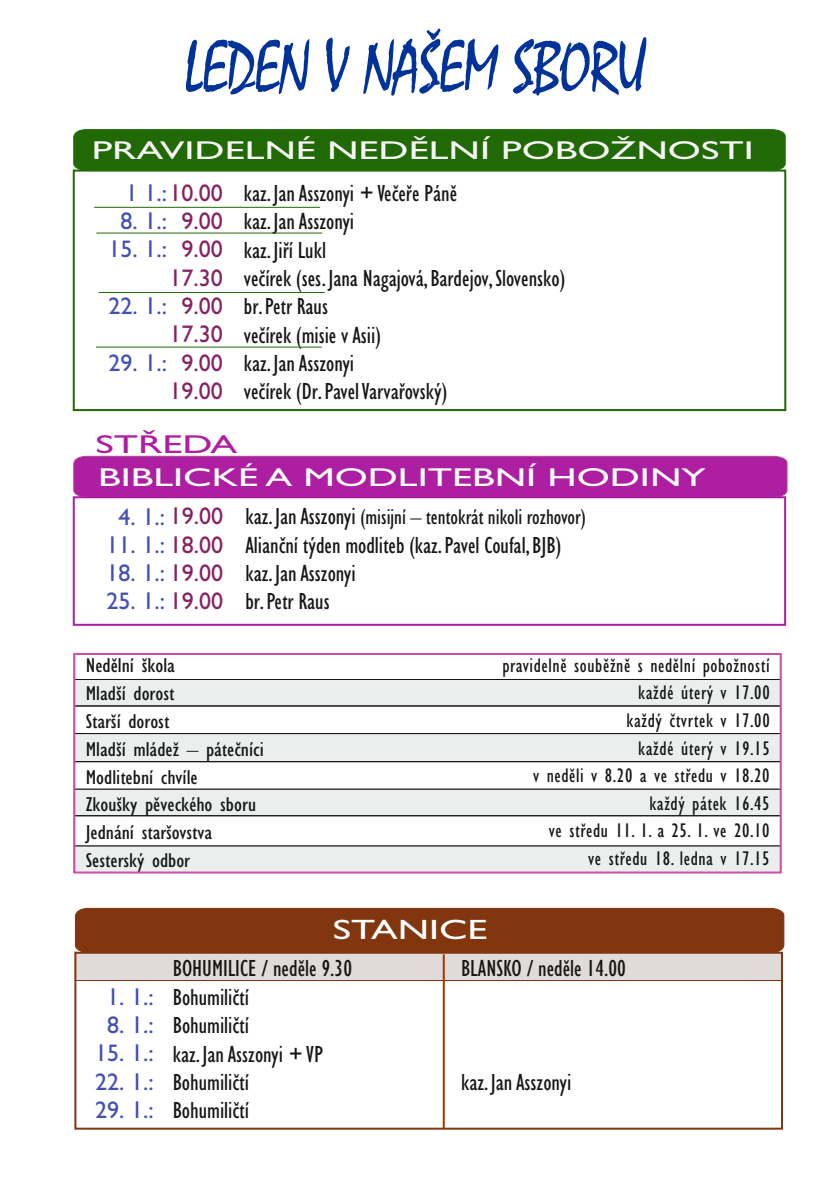
<style>
.page{position:relative;width:840px;height:1191px;background:#fff}
.page>*{position:absolute;margin:0;border:0;box-sizing:border-box;transform-origin:0 0}
.t1{font:74px "Mistral";letter-spacing:-.02em;color:#039;scale:.81 1}
.t2{font:28px "Gill Sans";color:#fff;scale:1.42 1}
.t3{font:25.8px "Gill Sans";color:#f7f7f7;scale:1.55 1}
.t4{font:25.8px "Gill Sans";color:#fff;scale:1.55 1}
.t5{font:25.8px "Gill Sans";color:#ae1ea3;scale:1.55 1}
.t6{font:condensed 24px/28.4px "Gill Sans";color:#151616}
.t7{font:24px "Gill Sans";color:#424fb5}
.t8{font:24px/28.2px "Gill Sans";color:#872161;text-align:center}
.t9{font:condensed 22px "Gill Sans";color:#151616}
.t10{font:condensed 20.6px/27.8px "Gill Sans";color:#151616;scale:1.11 1}
.t11{font:condensed 20.4px/27.6px "Gill Sans";letter-spacing:.03em;color:#151616;text-align:right}
.s1{color:#424fb5}
.s2{color:#872161}
.s3{font-size:24px}
</style>
<div class="page">
<svg style="left:76px;top:733px;width:702px;height:28px;background:#e3e4e4"></svg>
<svg style="left:76px;top:679px;width:702px;height:27px;background:#dddede"></svg>
<div style="left:73px;top:129px;width:712px;height:40px;background:#216905"></div>
<div style="left:73px;top:169px;width:712px;height:242px;border:2px solid #216905"></div>
<div style="left:73px;top:456px;width:714px;height:42px;background:#ae1ea3"></div>
<div style="left:73px;top:496px;width:712px;height:130px;border:2px solid #ae1ea3"></div>
<hr style="left:94px;top:207px;width:226px;height:1px;background:#216905">
<hr style="left:96px;top:233px;width:226px;height:1px;background:#216905">
<hr style="left:96px;top:347px;width:226px;height:1px;background:#216905">
<div style="left:74px;top:761px;width:706px;height:28px;border:1px solid #151616"></div>
<div style="left:76px;top:789px;width:702px;height:26px;background:#eceded"></div>
<div style="left:74px;top:815px;width:706px;height:31px;border:1px solid #151616"></div>
<svg style="left:76px;top:845px;width:702px;height:25px;background:#e1e2e2"></svg>
<div style="left:73px;top:653px;width:708px;height:220px;border:2px solid #cd50ab"></div>
<hr style="left:99px;top:292px;width:225px;height:1px;background:#216905">
<svg style="left:74px;top:908px;width:709px;height:73px;background:#a47358"></svg>
<div style="left:74px;top:951px;width:708px;height:178px;border:2px solid #82360d"></div>
<hr style="left:442px;top:954px;width:2px;height:174px;background:#9c3805">
<h1 class="t1" style="left:184px;top:43px;width:572px">LEDEN V NAŠEM SBORU</h1>
<p class="t3" style="left:92px;top:141px;width:428px">PRAVIDELNÉ NEDĚLNÍ POBOŽNOSTI</p>
<p class="t6" style="left:244px;top:181px;width:323px">kaz.Jan Asszonyi + Večeře Páně<br>kaz.Jan Asszonyi<br>kaz.Jiří Lukl<br>večírek (ses.Jana Nagajová,Bardejov,Slovensko) br.Petr Raus<br>večírek (misie v Asii)<br>kaz.Jan Asszonyi<br>večírek (Dr.Pavel Varvařovský)</p>
<p class="t8" style="left:126px;top:181px;width:98px"><span class="s1">1 1.:</span>10.00</p>
<p class="t7" style="left:120px;top:213px;width:48px">8. 1.:</p>
<p class="t7" style="left:108px;top:241px;width:60px">15. 1.:</p>
<p class="t7" style="left:108px;top:298px;width:60px">22. 1.:</p>
<p class="t7" style="left:108px;top:354px;width:60px">29. 1.:</p>
<p class="t8" style="left:169px;top:210px;width:55px">9.00<br>9.00<br>17.30<br>9.00<br>17.30<br>9.00<br>19.00</p>
<p class="t5" style="left:95px;top:435px;width:93px">STŘEDA</p>
<p class="t4" style="left:98px;top:468px;width:393px">BIBLICKÉ A MODLITEBNÍ HODINY</p>
<p class="t7" style="left:119px;top:508px;width:106px">4. 1.: <span class="s2">19.00</span></p>
<p class="t7" style="left:107px;top:536px;width:118px">11. 1.: <span class="s2">18.00</span></p>
<p class="t7" style="left:107px;top:565px;width:118px">18. 1.: <span class="s2">19.00</span></p>
<p class="t7" style="left:107px;top:593px;width:118px">25. 1.: <span class="s2">19.00</span></p>
<p class="t9" style="left:245px;top:509px;width:341px"><span class="s3">kaz.Jan Asszonyi</span> (misijní – tentokrát nikoli rozhovor)</p>
<p class="t6" style="left:245px;top:533px;width:317px">Alianční týden modliteb (kaz.Pavel Coufal,BJB) kaz.Jan Asszonyi<br>br.Petr Raus</p>
<p class="t10" style="left:86px;top:654px;width:162px">Nedělní škola<br>Mladší dorost<br>Starší dorost<br>Mladší mládež – pátečníci<br>Modlitební chvíle<br>Zkoušky pěveckého sboru<br>Jednání staršovstva<br>Sesterský odbor</p>
<p class="t11" style="left:502px;top:653px;width:269px">pravidelně souběžně s nedělní pobožností každé úterý v 17.00<br>každý čtvrtek v 17.00<br>každé úterý v 19.15<br>v neděli v 8.20 a ve středu v 18.20 každý pátek 16.45<br>ve středu 11. 1. a 25. 1. ve 20.10<br>ve středu 18. ledna v 17.15</p>
<p class="t7" style="left:107px;top:988px;width:48px">1. 1.:</p>
<p class="t7" style="left:107px;top:1016px;width:48px">8. 1.:</p>
<p class="t7" style="left:95px;top:1045px;width:60px">15. 1.:</p>
<p class="t7" style="left:95px;top:1073px;width:60px">22. 1.:</p>
<p class="t7" style="left:95px;top:1101px;width:60px">29. 1.:</p>
<p class="t2" style="left:333px;top:919px;width:110px">STANICE</p>
<p class="t6" style="left:173px;top:957px;width:181px">BOHUMILICE / neděle 9.30</p>
<p class="t6" style="left:461px;top:957px;width:166px">BLANSKO / neděle 14.00</p>
<p class="t6" style="left:173px;top:985px;width:152px">Bohumiličtí<br>Bohumiličtí<br>kaz.Jan Asszonyi + VP<br>Bohumiličtí</p>
<p class="t6" style="left:461px;top:1070px;width:112px">kaz.Jan Asszonyi</p>
<p class="t6" style="left:173px;top:1098px;width:78px">Bohumiličtí</p>
</div>
